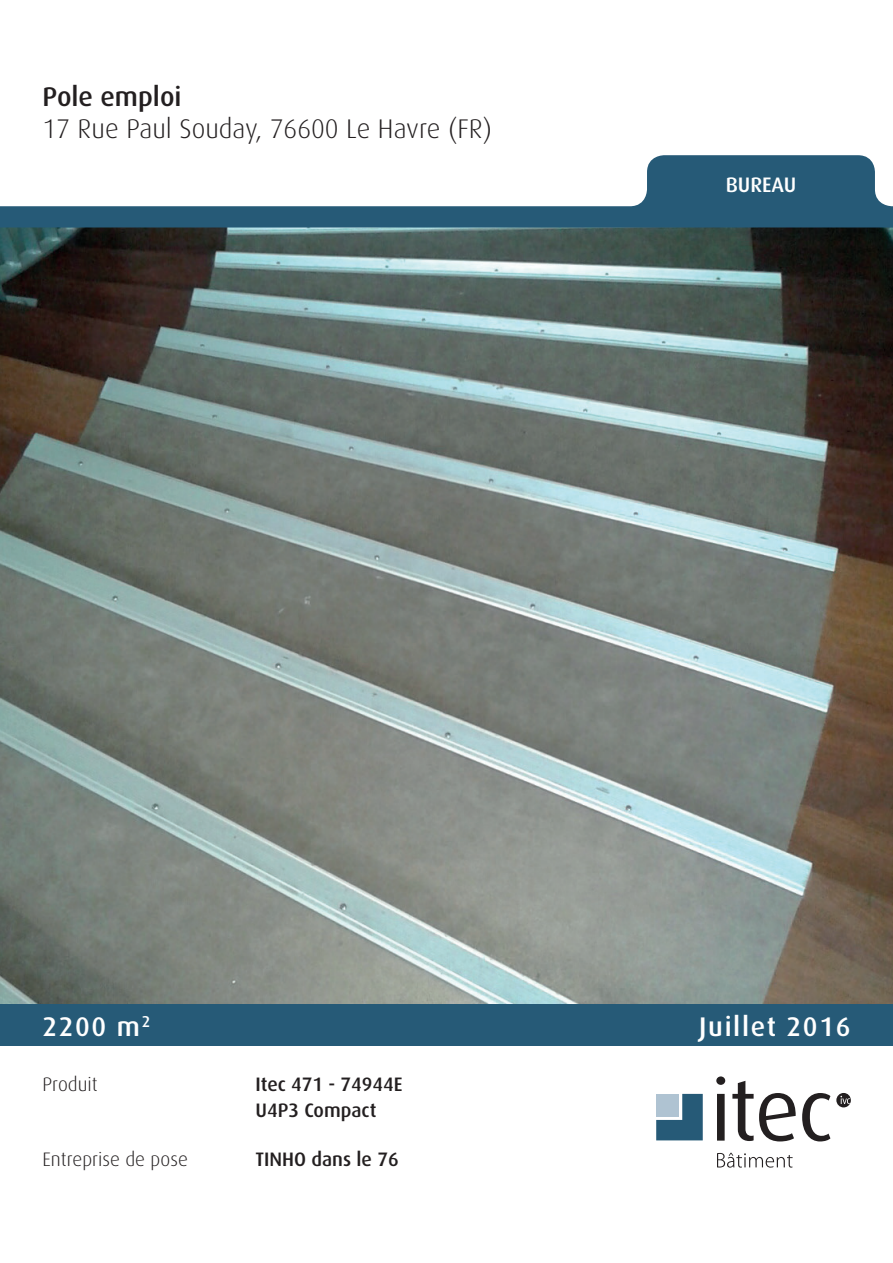
<style>
.page{position:relative;width:893px;height:1263px;background:#fff}
.page>*{position:absolute;margin:0;border:0;box-sizing:border-box;transform-origin:0 0}
.t1{font:300 27px "Dax";color:#231f20}
.t2{font:500 27px "Dax";letter-spacing:.06em;color:#fff}
.t3{font:500 27px "Dax";color:#231f20}
.t4{font:500 21px "Dax";color:#fff}
.t5{font:500 19.5px/25.5px "Dax";color:#231f20}
.t6{font:300 19.5px "Dax";color:#231f20}
</style>
<div class="page">
<img style="left:0;top:227px;width:893px;height:777px">
<svg style="left:0;top:155px;width:893px;height:72px"></svg>
<div style="left:0;top:1004px;width:893px;height:42px;background:#265a77"></div>
<svg style="left:716px;top:1076px;width:9px;height:64px"></svg>
<svg style="left:732px;top:1081px;width:64px;height:60px"></svg>
<svg style="left:802px;top:1093px;width:28px;height:48px"></svg>
<svg style="left:656px;top:1094px;width:47px;height:46px;background:#588097"></svg>
<svg style="left:836px;top:1093px;width:15px;height:14px"></svg>
<svg style="left:717px;top:1153px;width:76px;height:14px"></svg>
<h1 class="t3" style="left:43px;top:81px;width:141px">Pole emploi</h1>
<h1 class="t1" style="left:43px;top:114px;width:451px">17 Rue Paul Souday, 76600 Le Havre (FR)</h1>
<p class="t4" style="left:726px;top:173px;width:72px">BUREAU</p>
<h1 class="t2" style="left:43px;top:1011px;width:109px">2200 m<sup>2</sup></h1>
<h1 class="t2" style="left:699px;top:1011px;width:153px">Juillet 2016</h1>
<p class="t6" style="left:43px;top:1074px;width:57px">Produit</p>
<p class="t5" style="left:256px;top:1072px;width:149px">Itec 471 - 74944E<br>U4P3 Compact</p>
<p class="t6" style="left:43px;top:1149px;width:147px">Entreprise de pose</p>
<p class="t5" style="left:256px;top:1147px;width:145px">TINHO dans le 76</p>
</div>
